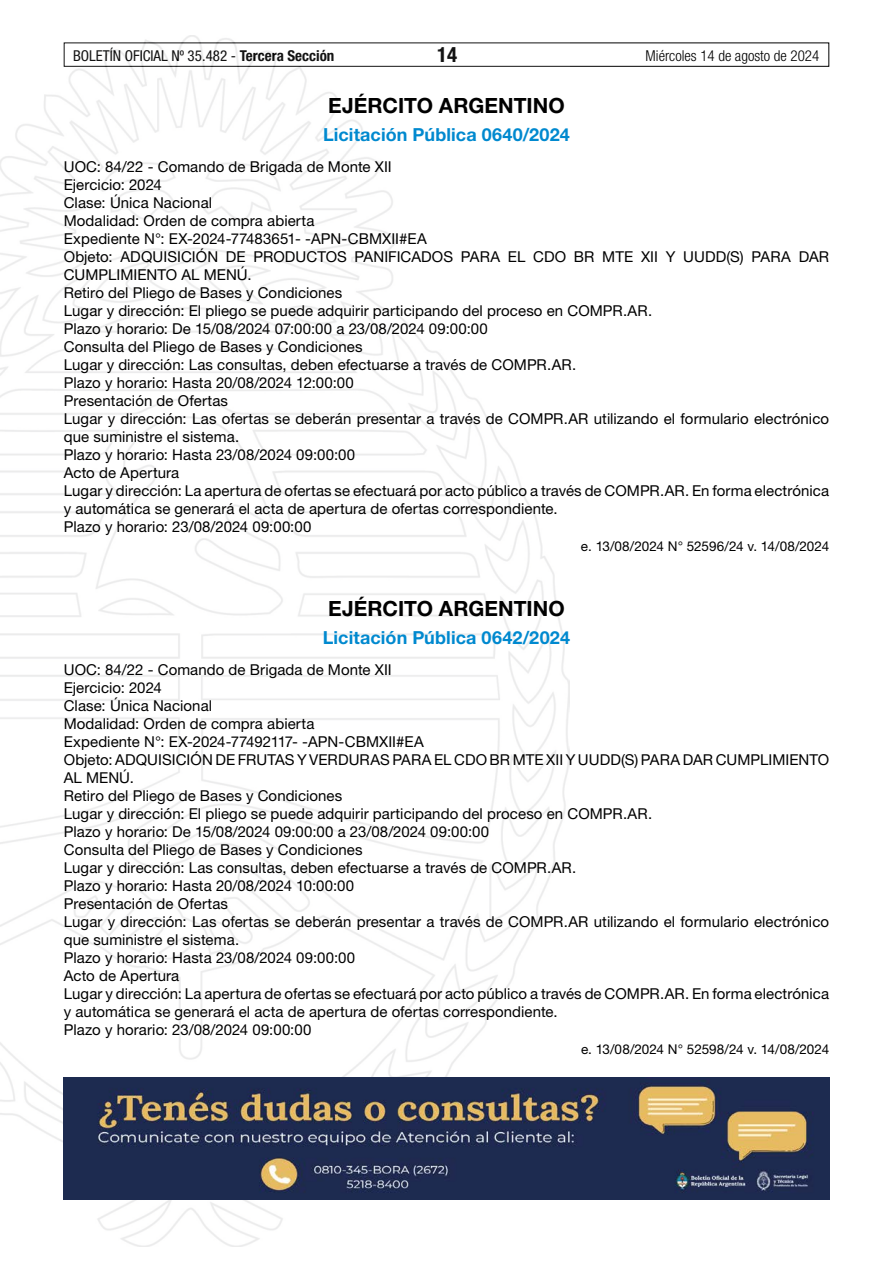
<style>
.page{position:relative;width:893px;height:1263px;background:#fff}
.page>*{position:absolute;margin:0;border:0;box-sizing:border-box;transform-origin:0 0}
.t1{font:700 21px "Helvetica Neue LT Std";color:#000}
.t2{font:700 condensed 21px "Helvetica Neue LT Std";color:#000}
.t3{font:700 18px "Helvetica Neue LT Std";letter-spacing:.005em;color:#0089cf}
.t4{font:15px/18px "Helvetica Neue LT Std";letter-spacing:.005em;color:#000}
.t5{font:condensed 15px "Helvetica Neue LT Std";color:#000}
.t6{font:300 condensed 15px "Helvetica Neue LT Std";color:#000}
.t7{font:13.5px "Helvetica Neue LT Std";letter-spacing:-.005em;color:#000}
.s1{font-weight:700}
</style>
<div class="page">
<div style="left:64px;top:43px;width:765px;height:24px;border:1px solid #000"></div>
<img style="left:0;top:35px;width:569px;height:1211px">
<img style="left:64px;top:1077px;width:765px;height:122px">
<p class="t5" style="left:73px;top:47px;width:263px">BOLETÍN OFICIAL Nº 35.482 - <span class="s1">Tercera Sección</span></p>
<h1 class="t2" style="left:437px;top:42px;width:22px">14</h1>
<p class="t6" style="left:646px;top:47px;width:175px">Miércoles 14 de agosto de 2024</p>
<h1 class="t1" style="left:328px;top:92px;width:238px">EJÉRCITO ARGENTINO</h1>
<p class="t3" style="left:323px;top:123px;width:248px">Licitación Pública 0640/2024</p>
<p class="t4" style="left:64px;top:157px;width:767px">UOC: 84/22 - Comando de Brigada de Monte XII<br>Ejercicio: 2024<br>Clase: Única Nacional<br>Modalidad: Orden de compra abierta<br>Expediente N°: EX-2024-77483651- -APN-CBMXII#EA<br>Objeto: ADQUISICIÓN DE PRODUCTOS PANIFICADOS PARA EL CDO BR MTE XII Y UUDD(S) PARA DAR CUMPLIMIENTO AL MENÚ.<br>Retiro del Pliego de Bases y Condiciones<br>Lugar y dirección: El pliego se puede adquirir participando del proceso en COMPR.AR.<br>Plazo y horario: De 15/08/2024 07:00:00 a 23/08/2024 09:00:00<br>Consulta del Pliego de Bases y Condiciones<br>Lugar y dirección: Las consultas, deben efectuarse a través de COMPR.AR.<br>Plazo y horario: Hasta 20/08/2024 12:00:00<br>Presentación de Ofertas<br>Lugar y dirección: Las ofertas se deberán presentar a través de COMPR.AR utilizando el formulario electrónico que suministre el sistema.<br>Plazo y horario: Hasta 23/08/2024 09:00:00<br>Acto de Apertura<br>Lugar y dirección: La apertura de ofertas se efectuará por acto público a través de COMPR.AR. En forma electrónica y automática se generará el acta de apertura de ofertas correspondiente.<br>Plazo y horario: 23/08/2024 09:00:00</p>
<p class="t7" style="left:581px;top:538px;width:250px">e. 13/08/2024 N° 52596/24 v. 14/08/2024</p>
<h1 class="t1" style="left:328px;top:596px;width:238px">EJÉRCITO ARGENTINO</h1>
<p class="t3" style="left:323px;top:627px;width:249px">Licitación Pública 0642/2024</p>
<p class="t4" style="left:64px;top:660px;width:767px">UOC: 84/22 - Comando de Brigada de Monte XII<br>Ejercicio: 2024<br>Clase: Única Nacional<br>Modalidad: Orden de compra abierta<br>Expediente N°: EX-2024-77492117- -APN-CBMXII#EA<br>Objeto: ADQUISICIÓN DE FRUTAS Y VERDURAS PARA EL CDO BR MTE XII Y UUDD(S) PARA DAR CUMPLIMIENTO AL MENÚ.<br>Retiro del Pliego de Bases y Condiciones<br>Lugar y dirección: El pliego se puede adquirir participando del proceso en COMPR.AR.<br>Plazo y horario: De 15/08/2024 09:00:00 a 23/08/2024 09:00:00<br>Consulta del Pliego de Bases y Condiciones<br>Lugar y dirección: Las consultas, deben efectuarse a través de COMPR.AR.<br>Plazo y horario: Hasta 20/08/2024 10:00:00<br>Presentación de Ofertas<br>Lugar y dirección: Las ofertas se deberán presentar a través de COMPR.AR utilizando el formulario electrónico que suministre el sistema.<br>Plazo y horario: Hasta 23/08/2024 09:00:00<br>Acto de Apertura<br>Lugar y dirección: La apertura de ofertas se efectuará por acto público a través de COMPR.AR. En forma electrónica y automática se generará el acta de apertura de ofertas correspondiente.<br>Plazo y horario: 23/08/2024 09:00:00</p>
<p class="t7" style="left:581px;top:1041px;width:250px">e. 13/08/2024 N° 52598/24 v. 14/08/2024</p>
</div>
